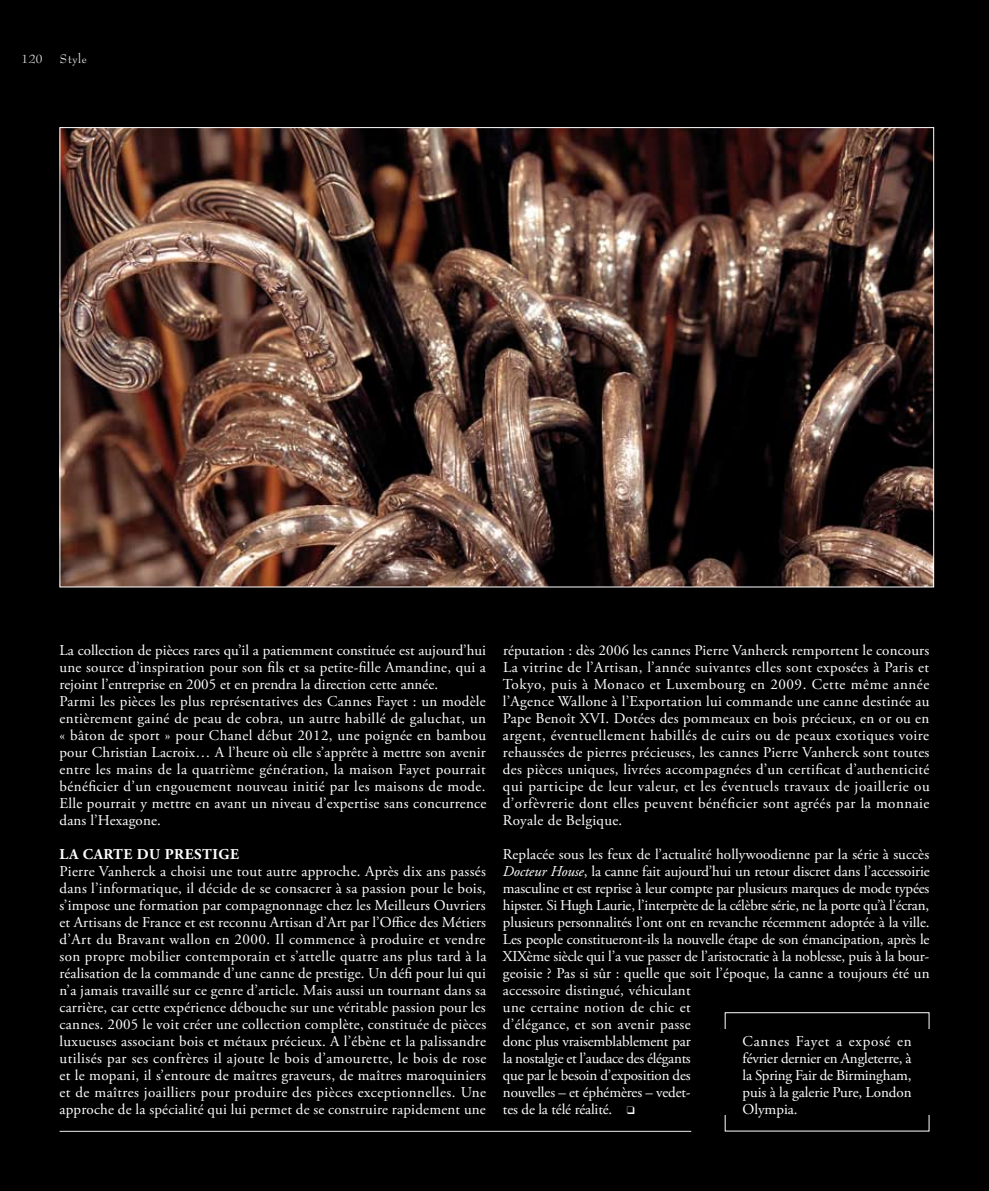
<style>
.page{position:relative;width:989px;height:1191px;background:#000}
.page>*{position:absolute;margin:0;border:0;box-sizing:border-box;transform-origin:0 0}
.t1{font:15px/17px "Adobe Garamond Pro";letter-spacing:.01em;color:#fff;text-align:justify}
.t2{font:15px/17px "Adobe Garamond Pro";letter-spacing:-.01em;color:#fff}
.t3{font:700 15px "Adobe Garamond Pro";letter-spacing:.035em;color:#fff}
.t4{font:12px "Bernhard Modern BT";letter-spacing:.05em;color:#eceded}
.t5{font:12px "Bernhard Modern BT";color:#e6e6e6}
.s1{font-style:italic}
</style>
<div class="page">
<hr style="left:60px;top:1131px;width:631px;height:1px;background:#eceded">
<img style="left:62px;top:129px;width:870px;height:456px">
<div style="left:724px;top:1012px;width:205px;height:119px;border:1px solid #fff"></div>
<div style="left:718px;top:1029px;width:13px;height:85px;background:#000"></div>
<div style="left:923px;top:1029px;width:13px;height:85px;background:#000"></div>
<p class="t5" style="left:21px;top:51px;width:23px">120</p>
<p class="t4" style="left:60px;top:51px;width:29px">Style</p>
<p class="t1" style="left:60px;top:642px;width:428px;text-align:left">La collection de pièces rares qu’il a patiemment constituée est aujourd’hui une source d’inspiration pour son fils et sa petite-fille Amandine, qui a rejoint l’entreprise en 2005 et en prendra la direction cette année.<br>Parmi les pièces les plus représentatives des Cannes Fayet : un modèle entièrement gainé de peau de cobra, un autre habillé de galuchat, un « bâton de sport » pour Chanel début 2012, une poignée en bambou pour Christian Lacroix… A l’heure où elle s’apprête à mettre son avenir entre les mains de la quatrième génération, la maison Fayet pourrait bénéficier d’un engouement nouveau initié par les maisons de mode.<br>Elle pourrait y mettre en avant un niveau d’expertise sans concurrence dans l’Hexagone.</p>
<p class="t3" style="left:60px;top:845px;width:181px">LA CARTE DU PRESTIGE</p>
<p class="t1" style="left:60px;top:863px;width:428px">Pierre Vanherck a choisi une tout autre approche. Après dix ans passés dans l’informatique, il décide de se consacrer à sa passion pour le bois, s’impose une formation par compagnonnage chez les Meilleurs Ouvriers et Artisans de France et est reconnu Artisan d’Art par l’Office des Métiers d’Art du Bravant wallon en 2000. Il commence à produire et vendre son propre mobilier contemporain et s’attelle quatre ans plus tard à la réalisation de la commande d’une canne de prestige. Un défi pour lui qui n’a jamais travaillé sur ce genre d’article. Mais aussi un tournant dans sa carrière, car cette expérience débouche sur une véritable passion pour les cannes. 2005 le voit créer une collection complète, constituée de pièces luxueuses associant bois et métaux précieux. A l’ébène et la palissandre utilisés par ses confrères il ajoute le bois d’amourette, le bois de rose et le mopani, il s’entoure de maîtres graveurs, de maîtres maroquiniers et de maîtres joailliers pour produire des pièces exceptionnelles. Une approche de la spécialité qui lui permet de se construire rapidement une</p>
<p class="t1" style="left:503px;top:642px;width:428px">réputation : dès 2006 les cannes Pierre Vanherck remportent le concours La vitrine de l’Artisan, l’année suivantes elles sont exposées à Paris et Tokyo, puis à Monaco et Luxembourg en 2009. Cette même année l’Agence Wallone à l’Exportation lui commande une canne destinée au Pape Benoît XVI. Dotées des pommeaux en bois précieux, en or ou en argent, éventuellement habillés de cuirs ou de peaux exotiques voire rehaussées de pierres précieuses, les cannes Pierre Vanherck sont toutes des pièces uniques, livrées accompagnées d’un certificat d’authenticité qui participe de leur valeur, et les éventuels travaux de joaillerie ou d’orfèvrerie dont elles peuvent bénéficier sont agréés par la monnaie Royale de Belgique.</p>
<p class="t2" style="left:503px;top:846px;width:428px">Replacée sous les feux de l’actualité hollywoodienne par la série à succès <span class="s1">Docteur House</span>, la canne fait aujourd’hui un retour discret dans l’accessoirie masculine et est reprise à leur compte par plusieurs marques de mode typées hipster. Si Hugh Laurie, l’interprète de la célèbre série, ne la porte qu’à l’écran, plusieurs personnalités l’ont ont en revanche récemment adoptée à la ville.<br>Les people constitueront-ils la nouvelle étape de son émancipation, après le XIXème siècle qui l’a vue passer de l’aristocratie à la noblesse, puis à la bour&shy;geoisie ? Pas si sûr : quelle que soit l’époque, la canne a toujours été un accessoire distingué, véhiculant<br>une certaine notion de chic et<br>d’élégance, et son avenir passe<br>donc plus vraisemblablement par<br>la nostalgie et l’audace des élégants<br>que par le besoin d’exposition des<br>nouvelles – et éphémères – vedet-<br>tes de la télé réalité. ❑</p>
<p class="t1" style="left:742px;top:1033px;width:171px">Cannes Fayet a exposé en février dernier en Angleterre, à la Spring Fair de Birmingham, puis à la galerie Pure, London Olympia.</p>
</div>
